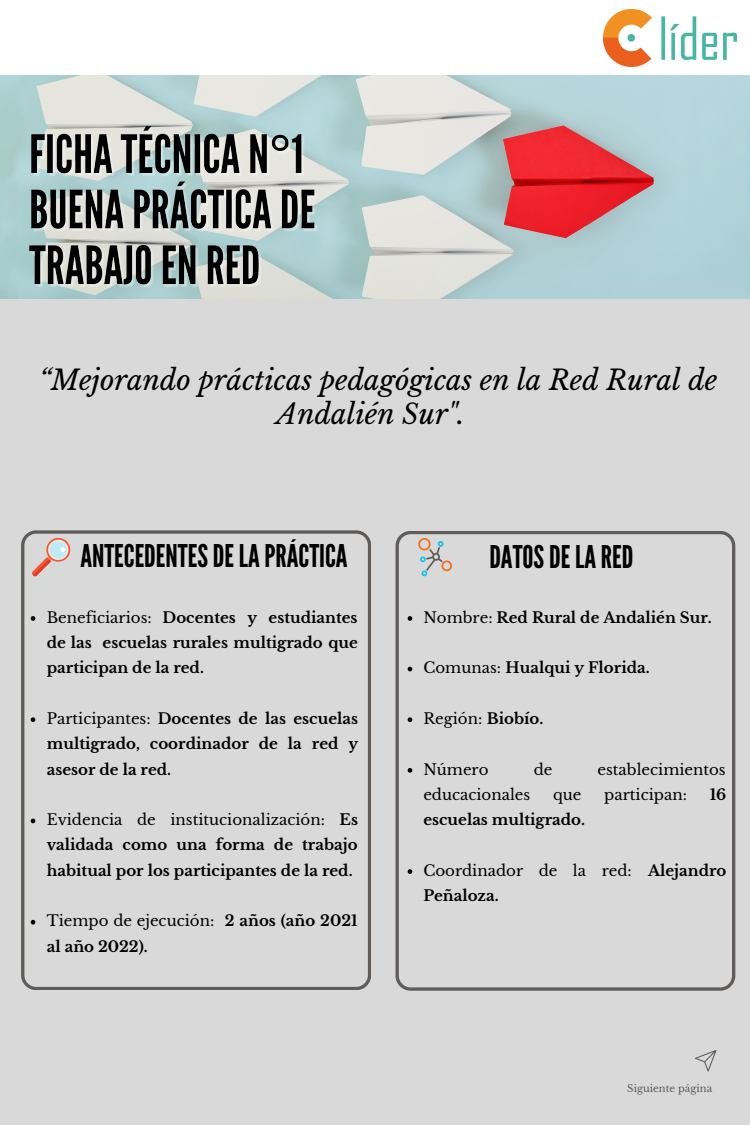
<style>
.page{position:relative;width:750px;height:1125px;background:#d9d9d9}
.page>*{position:absolute;margin:0;border:0;box-sizing:border-box;transform-origin:0 0}
.t1{font:31.25px "League Gothic";color:#000}
.t2{font:italic 27.5px/33.8px "Libre Baskerville";color:#000;text-align:center}
.t3{font:700 15px/25.2px "Libre Baskerville";color:#000;text-align:justify}
.t4{font:15px/25.2px "Libre Baskerville";color:#000}
.t5{font:10px "Libre Baskerville";color:#5f5c59}
.s1{font-weight:400}
.s2{font-weight:700}
</style>
<div class="page">
<svg style="left:396px;top:531px;width:339px;height:459px"></svg>
<div style="left:0;top:0;width:750px;height:75px;background:#fff"></div>
<img style="left:603px;top:9px;width:133px;height:57px">
<img style="left:0;top:75px;width:750px;height:223px">
<svg style="left:695px;top:1050px;width:21px;height:22px"></svg>
<svg style="left:21px;top:531px;width:350px;height:459px"></svg>
<svg style="left:32px;top:538px;width:38px;height:38px"></svg>
<svg style="left:418px;top:538px;width:34px;height:38px"></svg>
<img style="left:28px;top:123px;width:293px;height:176px">
<svg style="left:408px;top:616px;width:4px;height:5px"></svg>
<svg style="left:408px;top:667px;width:4px;height:4px"></svg>
<svg style="left:408px;top:717px;width:4px;height:5px"></svg>
<svg style="left:408px;top:768px;width:4px;height:5px"></svg>
<svg style="left:408px;top:869px;width:4px;height:5px"></svg>
<svg style="left:31px;top:616px;width:4px;height:5px"></svg>
<svg style="left:31px;top:717px;width:4px;height:5px"></svg>
<svg style="left:31px;top:819px;width:4px;height:4px"></svg>
<svg style="left:31px;top:920px;width:4px;height:5px"></svg>
<h2 class="t2" style="left:39px;top:363px;width:680px">“Mejorando prácticas pedagógicas en la Red Rural de<br>Andalién Sur".</h2>
<h1 class="t1" style="left:80px;top:538px;width:269px">ANTECEDENTESDE LAPRÁCTICA</h1>
<p class="t3" style="left:47px;top:605px;width:313px"><span class="s1">Beneficiarios:</span> Docentes y estudiantes de las escuelas rurales multigrado que participan de la red.</p>
<p class="t3" style="left:47px;top:706px;width:313px"><span class="s1">Participantes:</span> Docentes de las escuelas multigrado, coordinador de la red y asesor de la red.</p>
<p class="t3" style="left:47px;top:807px;width:313px"><span class="s1">Evidencia de institucionalización:</span> Es validada como una forma de trabajo habitual por los participantes de la red.</p>
<p class="t3" style="left:47px;top:909px;width:312px"><span class="s1">Tiempo de ejecución:</span> 2 años (año 2021 al año 2022).</p>
<h1 class="t1" style="left:489px;top:539px;width:146px">DATOSDE LARED</h1>
<p class="t3" style="left:423px;top:605px;width:290px"><span class="s1">Nombre:</span> Red Rural de Andalién Sur.</p>
<p class="t3" style="left:423px;top:655px;width:228px"><span class="s1">Comunas:</span> Hualqui y Florida.</p>
<p class="t4" style="left:423px;top:706px;width:122px">Región: <span class="s2">Biobío.</span></p>
<p class="t4" style="left:423px;top:757px;width:67px">Número</p>
<p class="t4" style="left:534px;top:757px;width:20px">de</p>
<p class="t4" style="left:598px;top:757px;width:130px">establecimientos</p>
<p class="t4" style="left:423px;top:782px;width:109px">educacionales</p>
<p class="t4" style="left:553px;top:782px;width:30px">que</p>
<p class="t4" style="left:604px;top:782px;width:84px">participan:</p>
<p class="t3" style="left:710px;top:782px;width:18px">16</p>
<p class="t3" style="left:423px;top:807px;width:163px">escuelas multigrado.</p>
<p class="t4" style="left:423px;top:858px;width:305px">Coordinador de la red: <span class="s2">Alejandro<br>Peñaloza.</span></p>
<p class="t5" style="left:627px;top:1083px;width:87px">Siguiente página</p>
</div>
